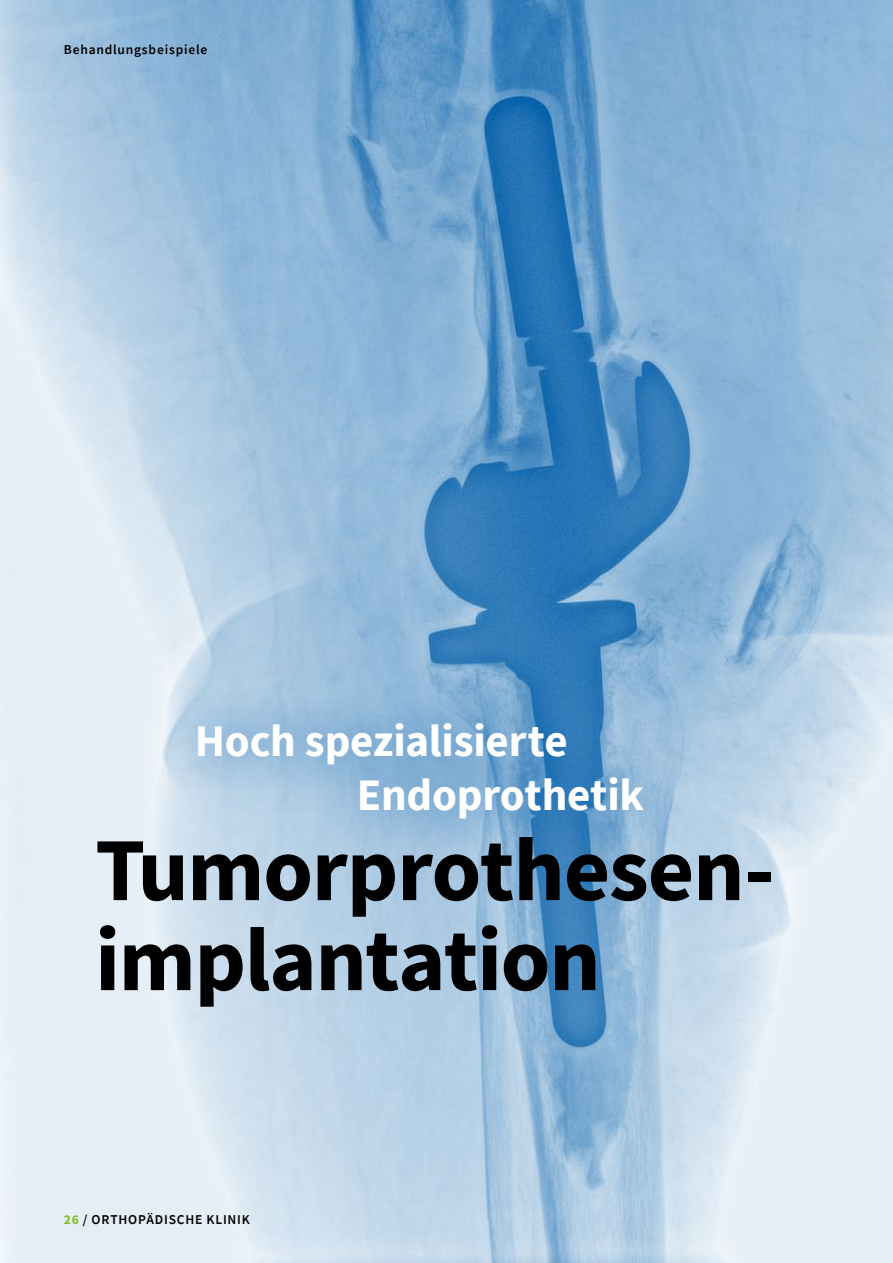
<style>
.page{position:relative;width:893px;height:1263px;background:#fff}
.page>*{position:absolute;margin:0;border:0;box-sizing:border-box;transform-origin:0 0}
.t1{font:700 90px/90px "Source Sans Pro";letter-spacing:-.015em;color:#000}
.t2{font:700 45px/54px "Source Sans Pro";letter-spacing:-.005em;color:#fff}
.t3{font:600 13.5px "Source Sans Pro";letter-spacing:.055em;color:#000}
.s1{font-weight:700;color:#86bc25}
</style>
<div class="page">
<img style="left:0;top:0;width:893px;height:1263px">
<div style="left:152px;top:680px;width:534px;height:180px;background:#005da9;opacity:.75"></div>
<p class="t3" style="left:64px;top:41px;width:145px">Behandlungsbeispiele</p>
<h2 class="t2" style="left:357px;top:713px;width:289px;text-indent:-162px">Hoch spezialisierte<br>Endoprothetik</h2>
<h1 class="t1" style="left:95px;top:824px;width:681px">Tumorprothesen&shy;implantation</h1>
<p class="t3" style="left:64px;top:1211px;width:188px"><span class="s1">26</span> / ORTHOPÄDISCHE KLINIK</p>
</div>
